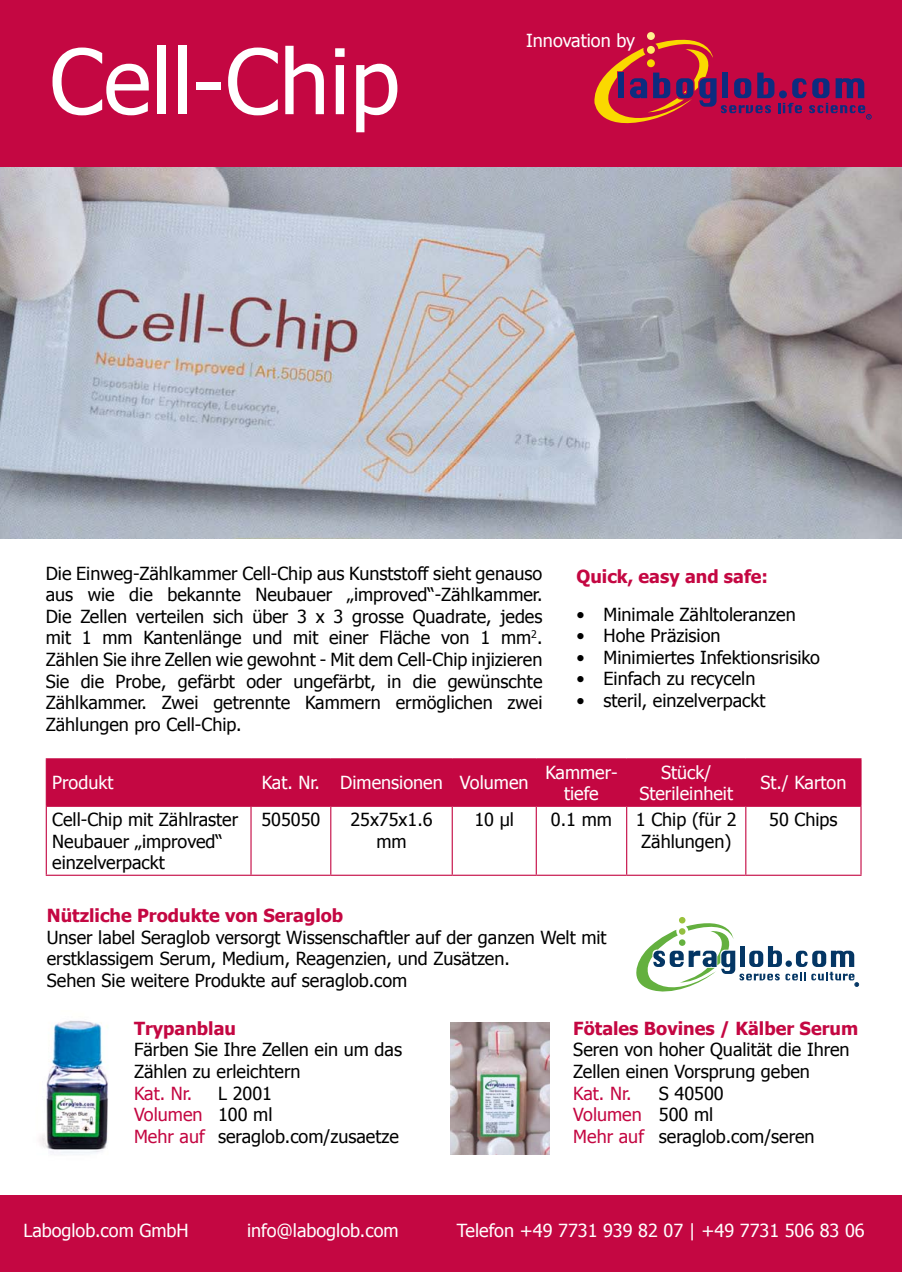
<style>
.page{position:relative;width:902px;height:1272px;background:#fff}
.page>*{position:absolute;margin:0;border:0;box-sizing:border-box;transform-origin:0 0}
.t1{font:90px "Tahoma";color:#fff}
.t2{font:18px/21.6px "Tahoma";color:#000}
.t3{font:18px/21.6px "Tahoma";color:#fff;text-align:center}
.t4{font:700 18px "Tahoma";color:#c40742}
.t5{font:18px "Tahoma";color:#c40742}
.s1{color:#c40742}
</style>
<div class="page">
<img style="left:0;top:167px;width:901px;height:371px">
<div style="left:0;top:0;width:901px;height:167px;background:#c40742"></div>
<svg style="left:594px;top:32px;width:277px;height:92px"></svg>
<div style="left:47px;top:759px;width:813px;height:46px;background:#c40742"></div>
<hr style="left:250px;top:759px;width:1px;height:46px;background:#c40742">
<hr style="left:330px;top:759px;width:1px;height:46px;background:#c40742">
<hr style="left:452px;top:759px;width:1px;height:46px;background:#c40742">
<hr style="left:536px;top:759px;width:1px;height:46px;background:#c40742">
<hr style="left:626px;top:759px;width:1px;height:46px;background:#c40742">
<hr style="left:745px;top:759px;width:1px;height:46px;background:#c40742">
<hr style="left:46px;top:758px;width:205px;height:1px;background:#c40742">
<hr style="left:46px;top:759px;width:1px;height:46px;background:#c40742">
<hr style="left:251px;top:758px;width:80px;height:1px;background:#c40742">
<hr style="left:331px;top:758px;width:121px;height:1px;background:#c40742">
<hr style="left:452px;top:758px;width:84px;height:1px;background:#c40742">
<hr style="left:536px;top:758px;width:90px;height:1px;background:#c40742">
<hr style="left:626px;top:758px;width:119px;height:1px;background:#c40742">
<hr style="left:745px;top:758px;width:116px;height:1px;background:#c40742">
<hr style="left:860px;top:759px;width:1px;height:46px;background:#c40742">
<hr style="left:745px;top:805px;width:116px;height:1px;background:#c40742">
<hr style="left:860px;top:806px;width:1px;height:68px;background:#c40742">
<hr style="left:745px;top:874px;width:116px;height:1px;background:#c40742">
<hr style="left:251px;top:805px;width:80px;height:1px;background:#c40742">
<hr style="left:251px;top:874px;width:80px;height:1px;background:#c40742">
<hr style="left:46px;top:805px;width:205px;height:1px;background:#c40742">
<hr style="left:46px;top:806px;width:1px;height:68px;background:#c40742">
<hr style="left:250px;top:806px;width:1px;height:68px;background:#c40742">
<hr style="left:46px;top:874px;width:205px;height:1px;background:#c40742">
<hr style="left:331px;top:805px;width:121px;height:1px;background:#c40742">
<hr style="left:330px;top:806px;width:1px;height:68px;background:#c40742">
<hr style="left:331px;top:874px;width:121px;height:1px;background:#c40742">
<hr style="left:452px;top:805px;width:84px;height:1px;background:#c40742">
<hr style="left:451px;top:806px;width:2px;height:68px;background:#c40742">
<hr style="left:452px;top:874px;width:84px;height:1px;background:#c40742">
<hr style="left:536px;top:805px;width:90px;height:1px;background:#c40742">
<hr style="left:535px;top:806px;width:1px;height:68px;background:#c40742">
<hr style="left:536px;top:874px;width:90px;height:1px;background:#c40742">
<hr style="left:626px;top:805px;width:119px;height:1px;background:#c40742">
<hr style="left:626px;top:806px;width:1px;height:68px;background:#c40742">
<hr style="left:745px;top:806px;width:1px;height:68px;background:#c40742">
<hr style="left:626px;top:874px;width:119px;height:1px;background:#c40742">
<svg style="left:636px;top:917px;width:222px;height:75px"></svg>
<img style="left:39px;top:1020px;width:69px;height:135px">
<img style="left:450px;top:1022px;width:100px;height:132px">
<div style="left:0;top:1195px;width:901px;height:76px;background:#c40742"></div>
<h1 class="t1" style="left:50px;top:21px;width:352px">Cell-Chip</h1>
<p class="t3" style="left:526px;top:28px;width:110px">Innovation by</p>
<p class="t2" style="left:46px;top:561px;width:498px;text-align:justify">Die Einweg-Zählkammer Cell-Chip aus Kunststoff sieht genauso aus wie die bekannte Neubauer „improved“-Zählkammer.<br>Die Zellen verteilen sich über 3 x 3 grosse Quadrate, jedes mit 1 mm Kantenlänge und mit einer Fläche von 1 mm<sup>2</sup>.<br>Zählen Sie ihre Zellen wie gewohnt - Mit dem Cell-Chip injizieren Sie die Probe, gefärbt oder ungefärbt, in die gewünschte Zählkammer. Zwei getrennte Kammern ermöglichen zwei Zählungen pro Cell-Chip.</p>
<p class="t4" style="left:576px;top:563px;width:193px">Quick, easy and safe:</p>
<p class="t2" style="left:576px;top:602px;width:221px">• Minimale Zähltoleranzen</p>
<p class="t2" style="left:576px;top:624px;width:145px">• Hohe Präzision</p>
<p class="t2" style="left:576px;top:645px;width:245px">• Minimiertes Infektionsrisiko</p>
<p class="t2" style="left:576px;top:667px;width:180px">• Einfach zu recyceln</p>
<p class="t2" style="left:576px;top:688px;width:190px">• steril, einzelverpackt</p>
<p class="t3" style="left:52px;top:771px;width:63px">Produkt</p>
<p class="t3" style="left:262px;top:771px;width:268px">Kat. Nr. Dimensionen Volumen</p>
<p class="t3" style="left:545px;top:760px;width:74px">Kammer&shy;tiefe</p>
<p class="t3" style="left:639px;top:760px;width:95px">Stück/<br>Sterileinheit</p>
<p class="t3" style="left:760px;top:771px;width:87px">St./ Karton</p>
<p class="t2" style="left:52px;top:807px;width:187px">Cell-Chip mit Zählraster<br>Neubauer „improved“ einzelverpackt</p>
<p class="t2" style="left:261px;top:807px;width:60px">505050</p>
<p class="t2" style="left:350px;top:807px;width:84px;text-align:center">25x75x1.6 mm</p>
<p class="t2" style="left:474px;top:807px;width:41px">10 μl</p>
<p class="t2" style="left:551px;top:807px;width:62px">0.1 mm</p>
<p class="t2" style="left:636px;top:807px;width:102px">1 Chip (für 2<br>Zählungen)</p>
<p class="t2" style="left:769px;top:807px;width:70px">50 Chips</p>
<p class="t4" style="left:47px;top:902px;width:298px">Nützliche Produkte von Seraglob</p>
<p class="t2" style="left:47px;top:925px;width:561px">Unser label Seraglob versorgt Wissenschaftler auf der ganzen Welt mit erstklassigem Serum, Medium, Reagenzien, und Zusätzen.<br>Sehen Sie weitere Produkte auf seraglob.com</p>
<p class="t4" style="left:134px;top:1015px;width:103px">Trypanblau</p>
<p class="t2" style="left:134px;top:1038px;width:269px">Färben Sie Ihre Zellen ein um das<br>Zählen zu erleichtern</p>
<p class="t5" style="left:134px;top:1080px;width:60px">Kat. Nr.</p>
<p class="t2" style="left:134px;top:1081px;width:266px;text-indent:84px">L 2001<br><span class="s1">Volumen</span> 100 ml<br><span class="s1">Mehr auf</span> seraglob.com/zusaetze</p>
<p class="t4" style="left:573px;top:1015px;width:286px">Fötales Bovines / Kälber Serum</p>
<p class="t2" style="left:573px;top:1038px;width:278px">Seren von hoher Qualität die Ihren<br>Zellen einen Vorsprung geben</p>
<p class="t5" style="left:573px;top:1080px;width:60px">Kat. Nr.</p>
<p class="t2" style="left:573px;top:1081px;width:243px;text-indent:86px">S 40500<br><span class="s1">Volumen</span> 500 ml<br><span class="s1">Mehr auf</span> seraglob.com/seren</p>
<p class="t3" style="left:23px;top:1219px;width:167px">Laboglob.com GmbH</p>
<p class="t3" style="left:247px;top:1219px;width:153px">info@laboglob.com</p>
<p class="t3" style="left:457px;top:1219px;width:409px">Telefon +49 7731 939 82 07 | +49 7731 506 83 06</p>
</div>
